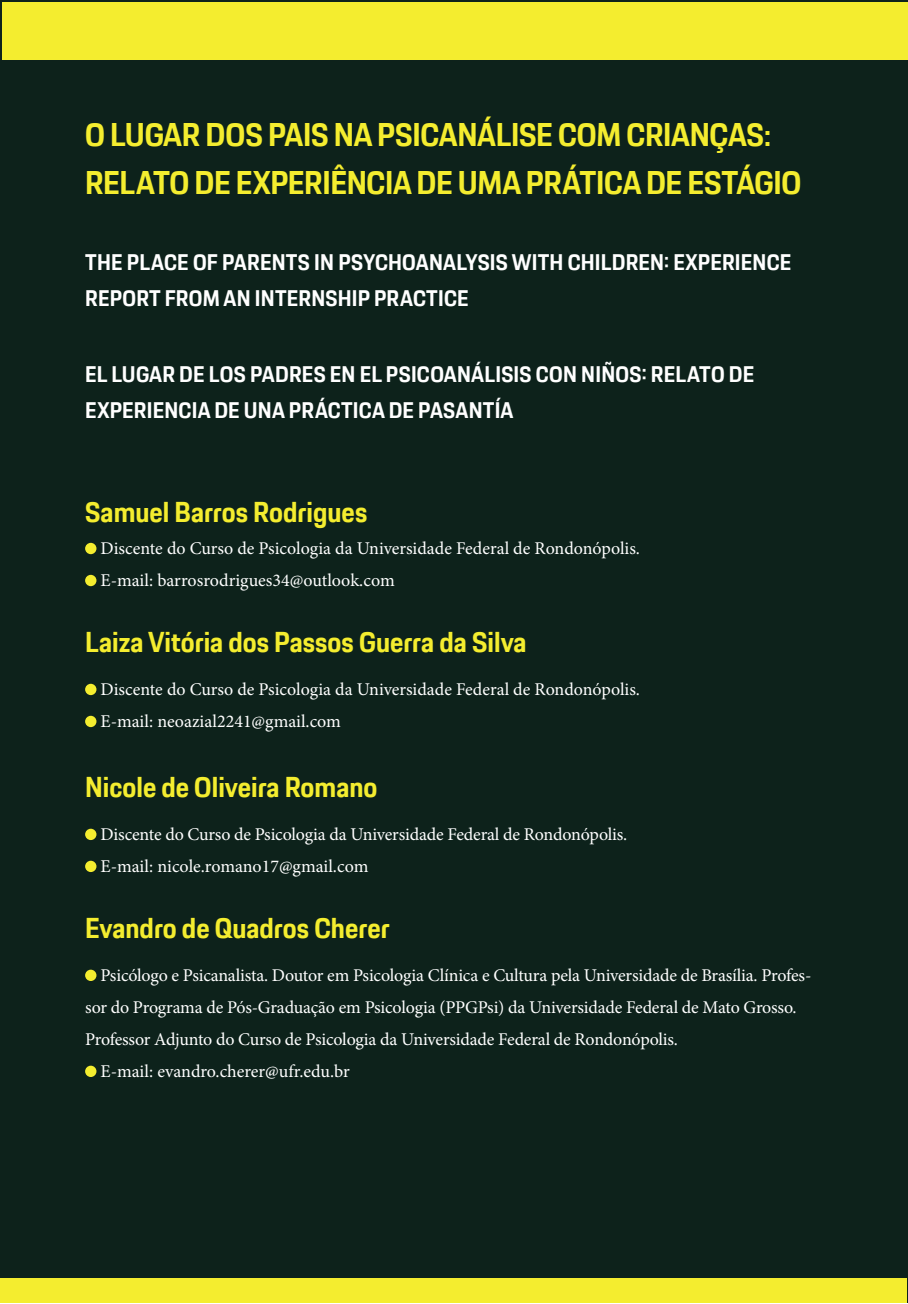
<style>
.page{position:relative;width:908px;height:1304px;background:#fff}
.page>*{position:absolute;margin:0;border:0;box-sizing:border-box;transform-origin:0 0}
.t1{font:700 32px/48px "Porsche Next TT";letter-spacing:-.01em;color:#f4ed2f}
.t2{font:700 28px "Porsche Next TT";color:#f4ed2f}
.t3{font:700 22px/36px "Porsche Next TT";letter-spacing:.01em;color:#fff}
.t4{font:18px/32px "Minion Pro";letter-spacing:-.01em;color:#fff}
</style>
<div class="page">
<div style="left:0;top:0;width:907px;height:1303px;background:#0d221b"></div>
<div style="left:0;top:1278px;width:906px;height:25px;background:#f4ed2f"></div>
<div style="left:2px;top:2px;width:905px;height:57px;background:#f4ed2f"></div>
<div style="left:85px;top:543px;width:11px;height:11px;background:#f4ed2f;border-radius:50%"></div>
<div style="left:85px;top:575px;width:11px;height:11px;background:#f4ed2f;border-radius:50%"></div>
<div style="left:85px;top:684px;width:11px;height:11px;background:#f4ed2f;border-radius:50%"></div>
<div style="left:85px;top:716px;width:11px;height:11px;background:#f4ed2f;border-radius:50%"></div>
<div style="left:85px;top:829px;width:11px;height:11px;background:#f4ed2f;border-radius:50%"></div>
<div style="left:85px;top:861px;width:11px;height:11px;background:#f4ed2f;border-radius:50%"></div>
<div style="left:85px;top:970px;width:11px;height:11px;background:#f4ed2f;border-radius:50%"></div>
<div style="left:85px;top:1066px;width:11px;height:11px;background:#f4ed2f;border-radius:50%"></div>
<h1 class="t1" style="left:85px;top:111px;width:717px">O LUGAR DOS PAIS NA PSICANÁLISE COM CRIANÇAS:<br>RELATO DE EXPERIÊNCIA DE UMA PRÁTICA DE ESTÁGIO</h1>
<p class="t3" style="left:85px;top:244px;width:707px">THE PLACE OF PARENTS IN PSYCHOANALYSIS WITH CHILDREN: EXPERIENCE<br>REPORT FROM AN INTERNSHIP PRACTICE</p>
<p class="t3" style="left:85px;top:356px;width:670px">EL LUGAR DE LOS PADRES EN EL PSICOANÁLISIS CON NIÑOS: RELATO DE<br>EXPERIENCIA DE UNA PRÁCTICA DE PASANTÍA</p>
<h2 class="t2" style="left:85px;top:494px;width:284px">Samuel Barros Rodrigues</h2>
<p class="t4" style="left:100px;top:532px;width:540px">Discente do Curso de Psicologia da Universidade Federal de Rondonópolis.<br>E-mail: barrosrodrigues34@outlook.com</p>
<h2 class="t2" style="left:85px;top:623px;width:443px">Laiza Vitória dos Passos Guerra da Silva</h2>
<p class="t4" style="left:100px;top:673px;width:540px">Discente do Curso de Psicologia da Universidade Federal de Rondonópolis.<br>E-mail: neoazial2241@gmail.com</p>
<h2 class="t2" style="left:85px;top:768px;width:294px">Nicole de Oliveira Romano</h2>
<p class="t4" style="left:100px;top:818px;width:528px">Discente do Curso de Psicologia da Universidade Federal de Rondonópolis.<br>E-mail: nicole.romano17@gmail.com</p>
<h2 class="t2" style="left:85px;top:909px;width:306px">Evandro de Quadros Cherer</h2>
<p class="t4" style="left:100px;top:959px;width:712px">Psicólogo e Psicanalista. Doutor em Psicologia Clínica e Cultura pela Universidade de Brasília. Profes-</p>
<p class="t4" style="left:85px;top:991px;width:712px">sor do Programa de Pós-Graduação em Psicologia (PPGPsi) da Universidade Federal de Mato Grosso.</p>
<p class="t4" style="left:85px;top:1023px;width:594px">Professor Adjunto do Curso de Psicologia da Universidade Federal de Rondonópolis.</p>
<p class="t4" style="left:100px;top:1055px;width:250px">E-mail: evandro.cherer@ufr.edu.br</p>
</div>
